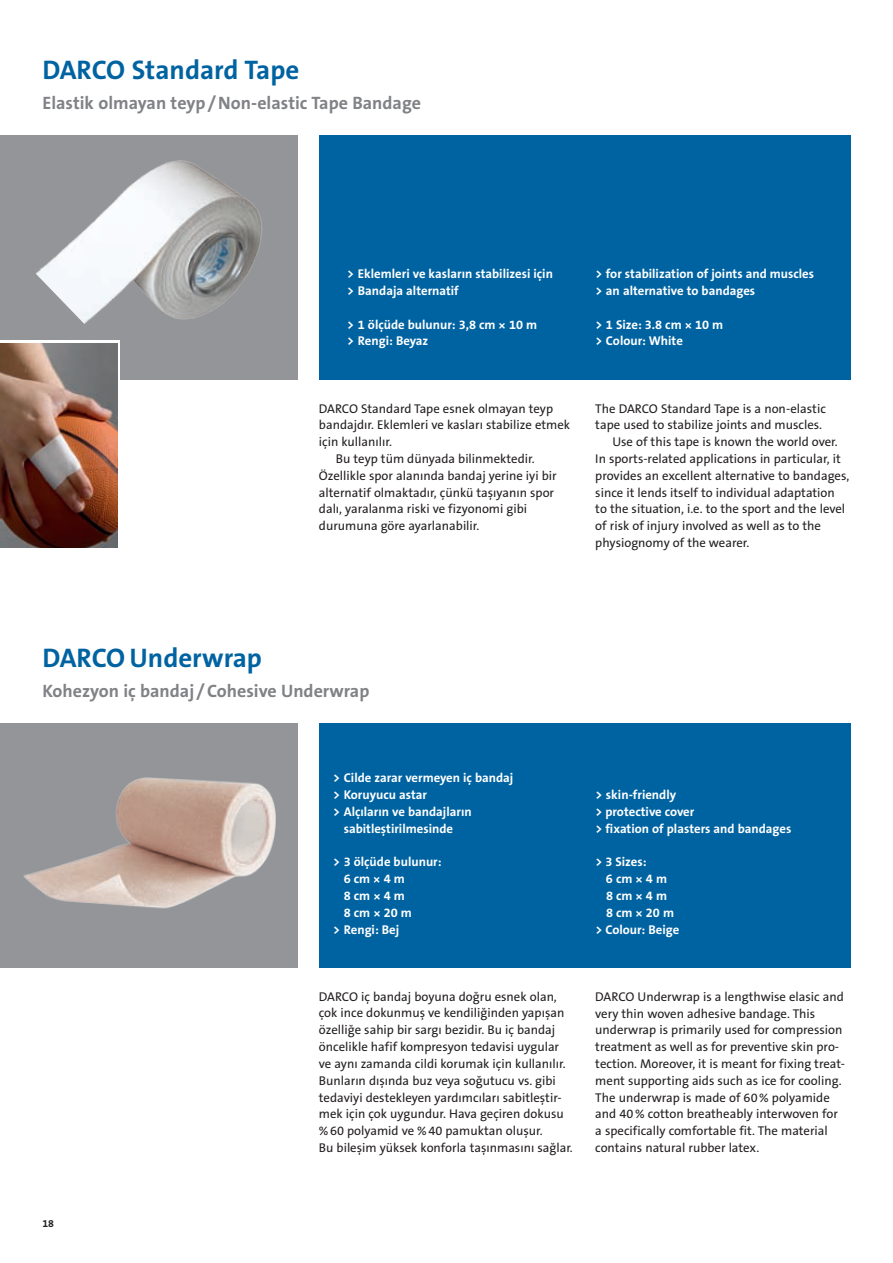
<style>
.page{position:relative;width:893px;height:1263px;background:#fff}
.page>*{position:absolute;margin:0;border:0;box-sizing:border-box;transform-origin:0 0}
.t1{font:700 27px "The Sans B Plus W7";color:#0063a1}
.t2{font:700 18px "The Sans B Plus W7";color:#808285}
.t3{font:12.75px/16.8px "The Sans B Plus W5 Plain";color:#231f20}
.t4{font:700 12.75px/16.8px "The Sans B Plus W7";color:#fff}
.t5{font:700 10.5px "The Sans B Plus W7";color:#231f20}
.s1{font-family:"The Sans Bold Expert";font-weight:400}
</style>
<div class="page">
<div style="left:319px;top:135px;width:531px;height:245px;background:#0063a1"></div>
<div style="left:0;top:135px;width:298px;height:245px;background:#939598"></div>
<img style="left:53px;top:160px;width:209px;height:160px">
<svg style="left:0;top:258px;width:89px;height:83px"></svg>
<div style="left:0;top:341px;width:120px;height:103px;background:linear-gradient(to bottom,#fff,#fff)"></div>
<img style="left:0;top:343px;width:117px;height:204px">
<div style="left:0;top:723px;width:298px;height:244px;background:#939598"></div>
<div style="left:319px;top:723px;width:531px;height:244px;background:#0063a1"></div>
<img style="left:23px;top:777px;width:253px;height:132px">
<h1 class="t1" style="left:43px;top:52px;width:258px">DARCO Standard Tape</h1>
<h2 class="t2" style="left:43px;top:91px;width:380px">Elastik olmayan teyp/Non-elastic Tape Bandage</h2>
<p class="t4" style="left:347px;top:266px;width:207px">&gt; Eklemleri ve kasların stabilizesi için &gt; Bandaja alternatif</p>
<p class="t4" style="left:347px;top:316px;width:191px">&gt; 1 ölçüde bulunur: 3,8 cm <span class="s1">*</span> 10 m &gt; Rengi: Beyaz</p>
<p class="t3" style="left:319px;top:400px;width:236px">DARCO Standard Tape esnek olmayan teyp</p>
<p class="t3" style="left:319px;top:417px;width:253px">bandajdır. Eklemleri ve kasları stabilize etmek</p>
<p class="t3" style="left:319px;top:434px;width:75px">için kullanılır.</p>
<p class="t3" style="left:336px;top:450px;width:200px">Bu teyp tüm dünyada bilinmektedir.</p>
<p class="t3" style="left:319px;top:467px;width:239px">Özellikle spor alanında bandaj yerine iyi bir</p>
<p class="t3" style="left:319px;top:484px;width:237px">alternatif olmaktadır, çünkü taşıyanın spor</p>
<p class="t3" style="left:319px;top:501px;width:210px">dalı, yaralanma riski ve fizyonomi gibi</p>
<p class="t3" style="left:319px;top:518px;width:162px">durumuna göre ayarlanabilir.</p>
<p class="t4" style="left:595px;top:266px;width:220px">&gt; for stabilization of joints and muscles &gt; an alternative to bandages</p>
<p class="t4" style="left:595px;top:316px;width:129px">&gt; 1 Size: 3.8 cm <span class="s1">*</span> 10 m &gt; Colour: White</p>
<p class="t3" style="left:595px;top:400px;width:232px">The DARCO Standard Tape is a non-elastic</p>
<p class="t3" style="left:595px;top:417px;width:228px">tape used to stabilize joints and muscles.</p>
<p class="t3" style="left:612px;top:434px;width:227px">Use of this tape is known the world over.</p>
<p class="t3" style="left:595px;top:450px;width:247px">In sports-related applications in particular, it</p>
<p class="t3" style="left:595px;top:467px;width:255px">provides an excellent alternative to bandages,</p>
<p class="t3" style="left:595px;top:484px;width:241px">since it lends itself to individual adaptation</p>
<p class="t3" style="left:595px;top:501px;width:251px">to the situation, i.e. to the sport and the level</p>
<p class="t3" style="left:595px;top:518px;width:227px">of risk of injury involved as well as to the</p>
<p class="t3" style="left:595px;top:534px;width:156px">physiognomy of the wearer.</p>
<h1 class="t1" style="left:43px;top:640px;width:221px">DARCO Underwrap</h1>
<h2 class="t2" style="left:43px;top:679px;width:328px">Kohezyon iç bandaj /Cohesive Underwrap</h2>
<p class="t4" style="left:333px;top:770px;width:182px">&gt; Cilde zarar vermeyen iç bandaj</p>
<p class="t4" style="left:333px;top:786px;width:96px">&gt; Koruyucu astar</p>
<p class="t4" style="left:333px;top:803px;width:140px">&gt; Alçıların ve bandajların</p>
<p class="t4" style="left:344px;top:820px;width:111px">sabitleştirilmesinde</p>
<p class="t4" style="left:333px;top:854px;width:110px">&gt; 3 ölçüde bulunur:</p>
<p class="t4" style="left:344px;top:870px;width:63px">6 cm <span class="s1">*</span> 4 m</p>
<p class="t4" style="left:344px;top:887px;width:63px">8 cm <span class="s1">*</span> 4 m</p>
<p class="t4" style="left:344px;top:904px;width:70px">8 cm <span class="s1">*</span> 20 m</p>
<p class="t4" style="left:333px;top:921px;width:68px">&gt; Rengi: Bej</p>
<p class="t4" style="left:319px;top:870px;width:101px">&gt; Größen: XS – XL &gt; Farbe: Schwarz</p>
<p class="t4" style="left:319px;top:921px;width:143px">&gt; rechts und links tragbar</p>
<p class="t4" style="left:595px;top:786px;width:197px">&gt; skin-friendly<br>&gt; protective cover<br>&gt; fixation of plasters and bandages</p>
<p class="t4" style="left:595px;top:854px;width:53px">&gt; 3 Sizes:</p>
<p class="t4" style="left:606px;top:870px;width:63px">6 cm <span class="s1">*</span> 4 m</p>
<p class="t4" style="left:606px;top:887px;width:63px">8 cm <span class="s1">*</span> 4 m</p>
<p class="t4" style="left:606px;top:904px;width:70px">8 cm <span class="s1">*</span> 20 m</p>
<p class="t4" style="left:595px;top:921px;width:85px">&gt; Colour: Beige</p>
<p class="t5" style="left:43px;top:1216px;width:13px">18</p>
<p class="t3" style="left:319px;top:988px;width:255px">DARCO iç bandaj boyuna doğru esnek olan, çok ince dokunmuş ve kendiliğinden yapışan özelliğe sahip bir sargı bezidir. Bu iç bandaj öncelikle hafif kompresyon tedavisi uygular ve aynı zamanda cildi korumak için kullanılır.<br>Bunların dışında buz veya soğutucu vs. gibi tedaviyi destekleyen yardımcıları sabitleştir&shy;mek için çok uygundur. Hava geçiren dokusu %60 polyamid ve %40 pamuktan oluşur.<br>Bu bileşim yüksek konforla taşınmasını sağlar.</p>
<p class="t3" style="left:595px;top:988px;width:251px">DARCO Underwrap is a lengthwise elasic and very thin woven adhesive bandage. This underwrap is primarily used for compression treatment as well as for preventive skin pro&shy;tection. Moreover, it is meant for fixing treat&shy;ment supporting aids such as ice for cooling.<br>The underwrap is made of 60% polyamide and 40% cotton breatheably interwoven for a specifically comfortable fit. The material contains natural rubber latex.</p>
</div>
